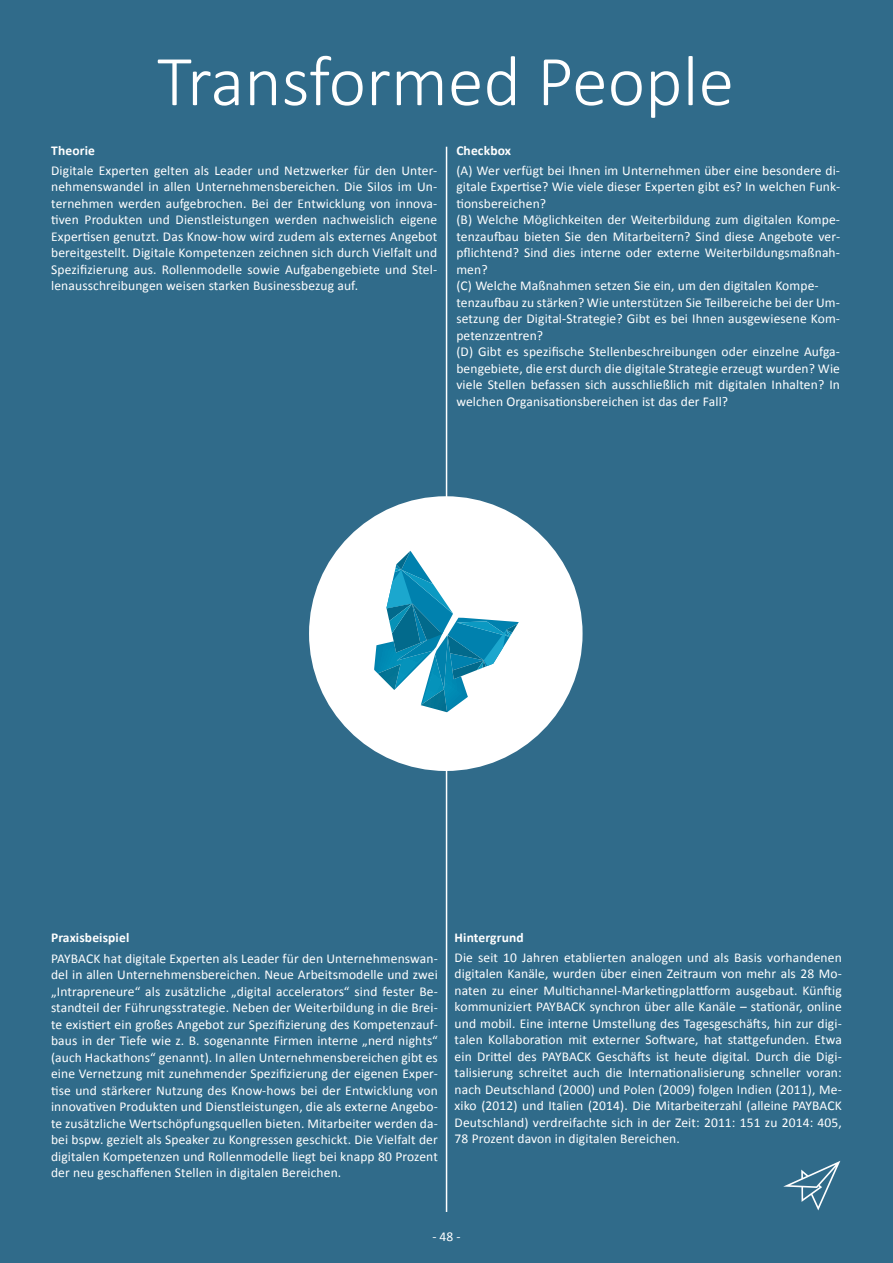
<style>
.page{position:relative;width:893px;height:1263px;background:#306b8a}
.page>*{position:absolute;margin:0;border:0;box-sizing:border-box;transform-origin:0 0}
.t1{font:300 72px "Calibri";color:#fff}
.t2{font:13.5px/16.5px "Calibri";letter-spacing:.01em;color:#fff;text-align:justify}
.t3{font:700 13.5px "Calibri";letter-spacing:.01em;color:#fff}
</style>
<div class="page">
<div style="left:311px;top:498px;width:269px;height:271px;background:#fff;border-radius:50%"></div>
<hr style="left:446px;top:147px;width:1px;height:1065px;background:#fff">
<svg style="left:783px;top:1161px;width:57px;height:49px"></svg>
<svg style="left:374px;top:551px;width:145px;height:161px"></svg>
<h1 class="t1" style="left:157px;top:36px;width:578px">Transformed People</h1>
<p class="t3" style="left:51px;top:142px;width:45px">Theorie</p>
<p class="t2" style="left:51px;top:161px;width:388px">Digitale Experten gelten als Leader und Netzwerker für den Unter&shy;nehmenswandel in allen Unternehmensbereichen. Die Silos im Un&shy;ternehmen werden aufgebrochen. Bei der Entwicklung von innova&shy;tiven Produkten und Dienstleistungen werden nachweislich eigene Expertisen genutzt. Das Know-how wird zudem als externes Angebot bereitgestellt. Digitale Kompetenzen zeichnen sich durch Vielfalt und Spezifizierung aus. Rollenmodelle sowie Aufgabengebiete und Stel&shy;lenausschreibungen weisen starken Businessbezug auf.</p>
<p class="t3" style="left:456px;top:142px;width:56px">Checkbox</p>
<p class="t2" style="left:456px;top:161px;width:385px;text-align:left">(A) Wer verfügt bei Ihnen im Unternehmen über eine besondere di&shy;gitale Expertise? Wie viele dieser Experten gibt es? In welchen Funk&shy;tionsbereichen?<br>(B) Welche Möglichkeiten der Weiterbildung zum digitalen Kompe&shy;tenzaufbau bieten Sie den Mitarbeitern? Sind diese Angebote ver&shy;pflichtend? Sind dies interne oder externe Weiterbildungsmaßnah&shy;men?<br>(C) Welche Maßnahmen setzen Sie ein, um den digitalen Kompe&shy;tenzaufbau zu stärken? Wie unterstützen Sie Teilbereiche bei der Um&shy;setzung der Digital-Strategie? Gibt es bei Ihnen ausgewiesene Kom&shy;petenzzentren?<br>(D) Gibt es spezifische Stellenbeschreibungen oder einzelne Aufga&shy;bengebiete, die erst durch die digitale Strategie erzeugt wurden? Wie viele Stellen befassen sich ausschließlich mit digitalen Inhalten? In welchen Organisationsbereichen ist das der Fall?</p>
<p class="t3" style="left:51px;top:929px;width:80px">Praxisbeispiel</p>
<p class="t2" style="left:51px;top:949px;width:388px">PAYBACK hat digitale Experten als Leader für den Unternehmenswan&shy;del in allen Unternehmensbereichen. Neue Arbeitsmodelle und zwei „Intrapreneure“ als zusätzliche „digital accelerators“ sind fester Be&shy;standteil der Führungsstrategie. Neben der Weiterbildung in die Brei&shy;te existiert ein großes Angebot zur Spezifizierung des Kompetenzauf&shy;baus in der Tiefe wie z. B. sogenannte Firmen interne „nerd nights“ (auch Hackathons“ genannt). In allen Unternehmensbereichen gibt es eine Vernetzung mit zunehmender Spezifizierung der eigenen Exper&shy;tise und stärkerer Nutzung des Know-hows bei der Entwicklung von innovativen Produkten und Dienstleistungen, die als externe Angebo&shy;te zusätzliche Wertschöpfungsquellen bieten. Mitarbeiter werden da&shy;bei bspw. gezielt als Speaker zu Kongressen geschickt. Die Vielfalt der digitalen Kompetenzen und Rollenmodelle liegt bei knapp 80 Prozent der neu geschaffenen Stellen in digitalen Bereichen.</p>
<p class="t3" style="left:455px;top:929px;width:71px">Hintergrund</p>
<p class="t2" style="left:455px;top:948px;width:389px">Die seit 10 Jahren etablierten analogen und als Basis vorhandenen digitalen Kanäle, wurden über einen Zeitraum von mehr als 28 Mo&shy;naten zu einer Multichannel-Marketingplattform ausgebaut. Künftig kommuniziert PAYBACK synchron über alle Kanäle – stationär, online und mobil. Eine interne Umstellung des Tagesgeschäfts, hin zur digi&shy;talen Kollaboration mit externer Software, hat stattgefunden. Etwa ein Drittel des PAYBACK Geschäfts ist heute digital. Durch die Digi&shy;talisierung schreitet auch die Internationalisierung schneller voran: nach Deutschland (2000) und Polen (2009) folgen Indien (2011), Me&shy;xiko (2012) und Italien (2014). Die Mitarbeiterzahl (alleine PAYBACK Deutschland) verdreifachte sich in der Zeit: 2011: 151 zu 2014: 405, 78 Prozent davon in digitalen Bereichen.</p>
<p class="t2" style="left:432px;top:1227px;width:30px">- 48 -</p>
</div>
